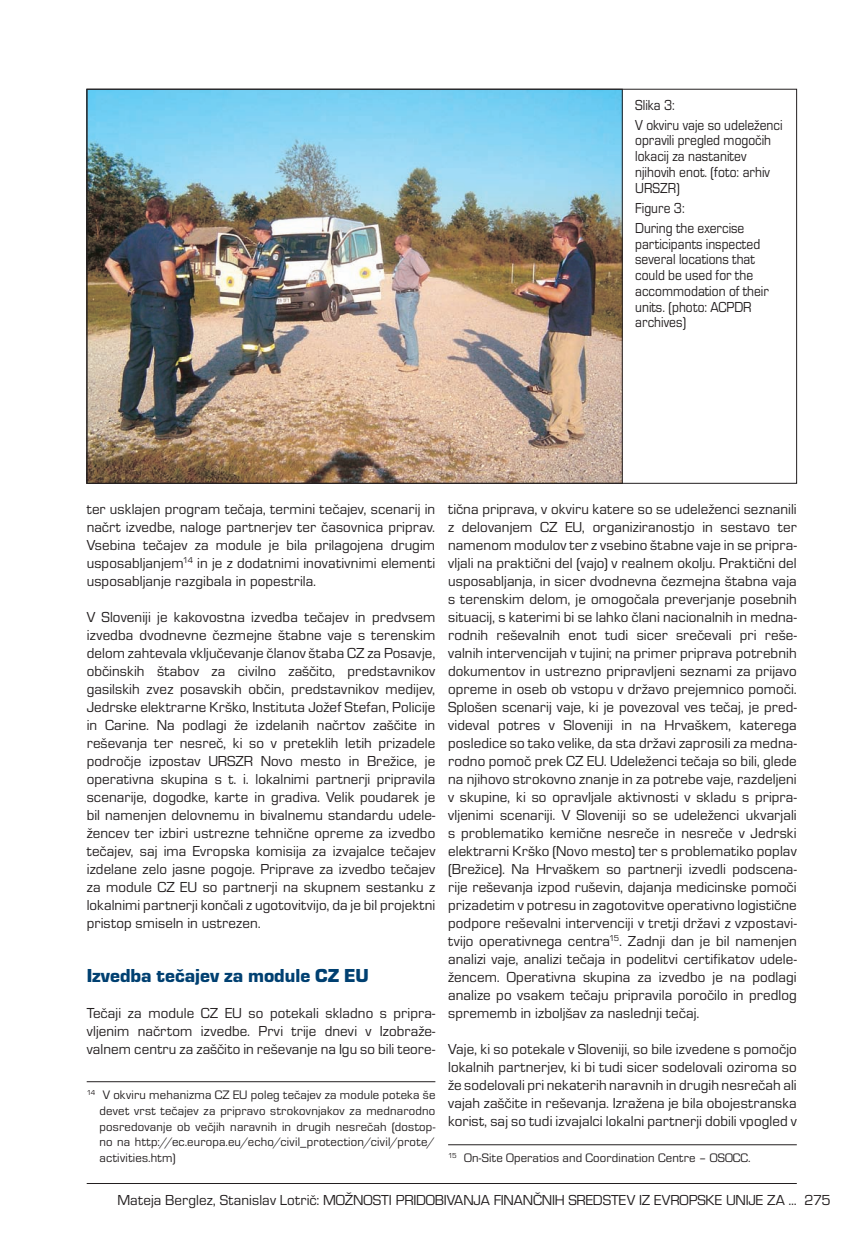
<style>
.page{position:relative;width:852px;height:1234px;background:#fff}
.page>*{position:absolute;margin:0;border:0;box-sizing:border-box;transform-origin:0 0}
.t1{font:19.5px "Eurostile TEE Blac";color:#004071}
.t2{font:15px/18px "Eurostile TEE";color:#231f20;text-align:justify}
.t3{font:15px/15.8px "Eurostile TEE";color:#231f20;scale:.9 1}
.t4{font:12.75px/15.8px "Eurostile TEE";letter-spacing:.015em;color:#231f20;text-align:justify}
</style>
<div class="page">
<hr style="left:87px;top:1182px;width:710px;height:1px;background:#231f20">
<hr style="left:87px;top:1081px;width:348px;height:1px;background:#231f20">
<img style="left:89px;top:91px;width:531px;height:390px">
<hr style="left:448px;top:1144px;width:349px;height:1px;background:#231f20">
<p class="t3" style="left:635px;top:95px;width:165px;line-height:20px">Slika 3:<br>V okviru vaje so udeleženci</p>
<p class="t3" style="left:635px;top:133px;width:153px">opravili pregled mogočih lokacij za nastanitev njihovih enot. (foto: arhiv<br>URSZR)</p>
<p class="t3" style="left:635px;top:198px;width:123px;line-height:20px">Figure 3:<br>During the exercise</p>
<p class="t3" style="left:635px;top:236px;width:150px">participants inspected several locations that could be used for the accommodation of their units. (photo: ACPDR archives)</p>
<p class="t2" style="left:87px;top:500px;width:350px">ter usklajen program tečaja, termini tečajev, scenarij in načrt izvedbe, naloge partnerjev ter časovnica priprav.<br>Vsebina tečajev za module je bila prilagojena drugim usposabljanjem<sup>14</sup> in je z dodatnimi inovativnimi elementi usposabljanje razgibala in popestrila.</p>
<p class="t2" style="left:87px;top:608px;width:350px">V Sloveniji je kakovostna izvedba tečajev in predvsem izvedba dvodnevne čezmejne štabne vaje s terenskim delom zahtevala vključevanje članov štaba CZ za Posavje, občinskih štabov za civilno zaščito, predstavnikov gasilskih zvez posavskih občin, predstavnikov medijev, Jedrske elektrarne Krško, Instituta Jožef Stefan, Policije in Carine. Na podlagi že izdelanih načrtov zaščite in reševanja ter nesreč, ki so v preteklih letih prizadele področje izpostav URSZR Novo mesto in Brežice, je operativna skupina s t. i. lokalnimi partnerji pripravila scenarije, dogodke, karte in gradiva. Velik poudarek je bil namenjen delovnemu in bivalnemu standardu udele&shy;žencev ter izbiri ustrezne tehnične opreme za izvedbo tečajev, saj ima Evropska komisija za izvajalce tečajev izdelane zelo jasne pogoje. Priprave za izvedbo tečajev za module CZ EU so partnerji na skupnem sestanku z lokalnimi partnerji končali z ugotovitvijo, da je bil projektni pristop smiseln in ustrezen.</p>
<h1 class="t1" style="left:87px;top:964px;width:284px">Izvedba tečajev za module CZ EU</h1>
<p class="t2" style="left:87px;top:1004px;width:350px">Tečaji za module CZ EU so potekali skladno s pripra&shy;vljenim načrtom izvedbe. Prvi trije dnevi v Izobraže&shy;valnem centru za zaščito in reševanje na Igu so bili teore-</p>
<p class="t4" style="left:99px;top:1087px;width:337px;text-indent:-13px"><sup>14</sup> V okviru mehanizma CZ EU poleg tečajev za module poteka še devet vrst tečajev za pripravo strokovnjakov za mednarodno posredovanje ob večjih naravnih in drugih nesrečah (dostop&shy;no na http://ec.europa.eu/echo/civil_protection/civil/prote/ activities.htm)</p>
<p class="t2" style="left:448px;top:500px;width:350px">tična priprava, v okviru katere so se udeleženci seznanili z delovanjem CZ EU, organiziranostjo in sestavo ter namenom modulov ter z vsebino štabne vaje in se pripra&shy;vljali na praktični del (vajo) v realnem okolju. Praktični del usposabljanja, in sicer dvodnevna čezmejna štabna vaja s terenskim delom, je omogočala preverjanje posebnih situacij, s katerimi bi se lahko člani nacionalnih in medna&shy;rodnih reševalnih enot tudi sicer srečevali pri reše&shy;valnih intervencijah v tujini; na primer priprava potrebnih dokumentov in ustrezno pripravljeni seznami za prijavo opreme in oseb ob vstopu v državo prejemnico pomoči.<br>Splošen scenarij vaje, ki je povezoval ves tečaj, je pred&shy;videval potres v Sloveniji in na Hrvaškem, katerega posledice so tako velike, da sta državi zaprosili za medna&shy;rodno pomoč prek CZ EU. Udeleženci tečaja so bili, glede na njihovo strokovno znanje in za potrebe vaje, razdeljeni v skupine, ki so opravljale aktivnosti v skladu s pripra&shy;vljenimi scenariji. V Sloveniji so se udeleženci ukvarjali s problematiko kemične nesreče in nesreče v Jedrski elektrarni Krško (Novo mesto) ter s problematiko poplav (Brežice). Na Hrvaškem so partnerji izvedli podscena&shy;rije reševanja izpod ruševin, dajanja medicinske pomoči prizadetim v potresu in zagotovitve operativno logistične podpore reševalni intervenciji v tretji državi z vzpostavi&shy;tvijo operativnega centra<sup>15</sup>. Zadnji dan je bil namenjen analizi vaje, analizi tečaja in podelitvi certifikatov udele&shy;žencem. Operativna skupina za izvedbo je na podlagi analize po vsakem tečaju pripravila poročilo in predlog sprememb in izboljšav za naslednji tečaj.</p>
<p class="t2" style="left:448px;top:1040px;width:350px">Vaje, ki so potekale v Sloveniji, so bile izvedene s pomočjo lokalnih partnerjev, ki bi tudi sicer sodelovali oziroma so že sodelovali pri nekaterih naravnih in drugih nesrečah ali vajah zaščite in reševanja. Izražena je bila obojestranska korist, saj so tudi izvajalci lokalni partnerji dobili vpogled v</p>
<p class="t4" style="left:448px;top:1150px;width:304px"><sup>15</sup> On-Site Operatios and Coordination Centre – OSOCC.</p>
<p class="t2" style="left:117px;top:1191px;width:715px">Mateja Berglez, Stanislav Lotrič: MOŽNOSTI PRIDOBIVANJA FINANČNIH SREDSTEV IZ EVROPSKE UNIJE ZA ... 275</p>
</div>
